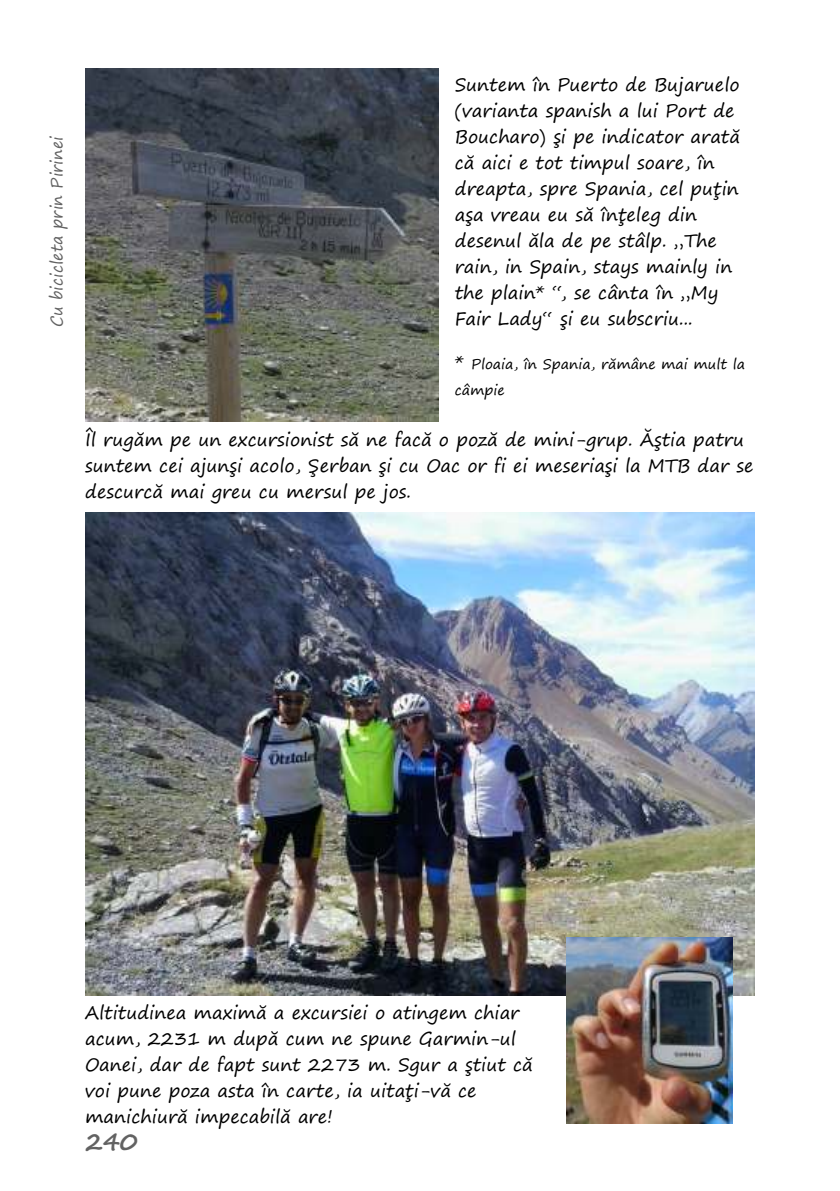
<style>
.page{position:relative;width:840px;height:1191px;background:#fff}
.page>*{position:absolute;margin:0;border:0;box-sizing:border-box;transform-origin:0 0}
.t1{font:700 24px "Segoe Print";color:#626262}
.t2{font:18px/26px "Segoe Print";color:#000}
.t3{font:16px "Segoe Print";color:#626262}
.t4{font:14px/26px "Segoe Print";color:#000}
.s1{font-size:18px}
</style>
<div class="page">
<img style="left:85px;top:68px;width:353px;height:354px">
<img style="left:85px;top:512px;width:669px;height:484px">
<img style="left:566px;top:937px;width:166px;height:186px">
<p class="t3" style="left:49px;top:327px;width:193px;rotate:-90deg">Cu bicicleta prin Pirinei</p>
<p class="t2" style="left:454px;top:73px;width:286px">Suntem în Puerto de Bujaruelo (varianta spanish a lui Port de<br>Boucharo) şi pe indicator arată că aici e tot timpul soare, în dreapta, spre Spania, cel puţin aşa vreau eu să înţeleg din desenul ăla de pe stâlp. „The rain, in Spain, stays mainly in the plain* “, se cânta în „My<br>Fair Lady“ şi eu subscriu...</p>
<p class="t4" style="left:454px;top:352px;width:291px"><span class="s1">*</span> Ploaia, în Spania, rămâne mai mult la câmpie</p>
<p class="t2" style="left:85px;top:428px;width:669px">Îl rugăm pe un excursionist să ne facă o poză de mini-grup. Ăştia patru suntem cei ajunşi acolo, Şerban şi cu Oac or fi ei meseriaşi la MTB dar se descurcă mai greu cu mersul pe jos.</p>
<p class="t2" style="left:85px;top:1001px;width:449px">Altitudinea maximă a excursiei o atingem chiar acum, 2231 m după cum ne spune Garmin-ul Oanei, dar de fapt sunt 2273 m. Sgur a ştiut că voi pune poza asta în carte, ia uitaţi-vă ce manichiură impecabilă are!</p>
<h1 class="t1" style="left:85px;top:1129px;width:54px">240</h1>
</div>
